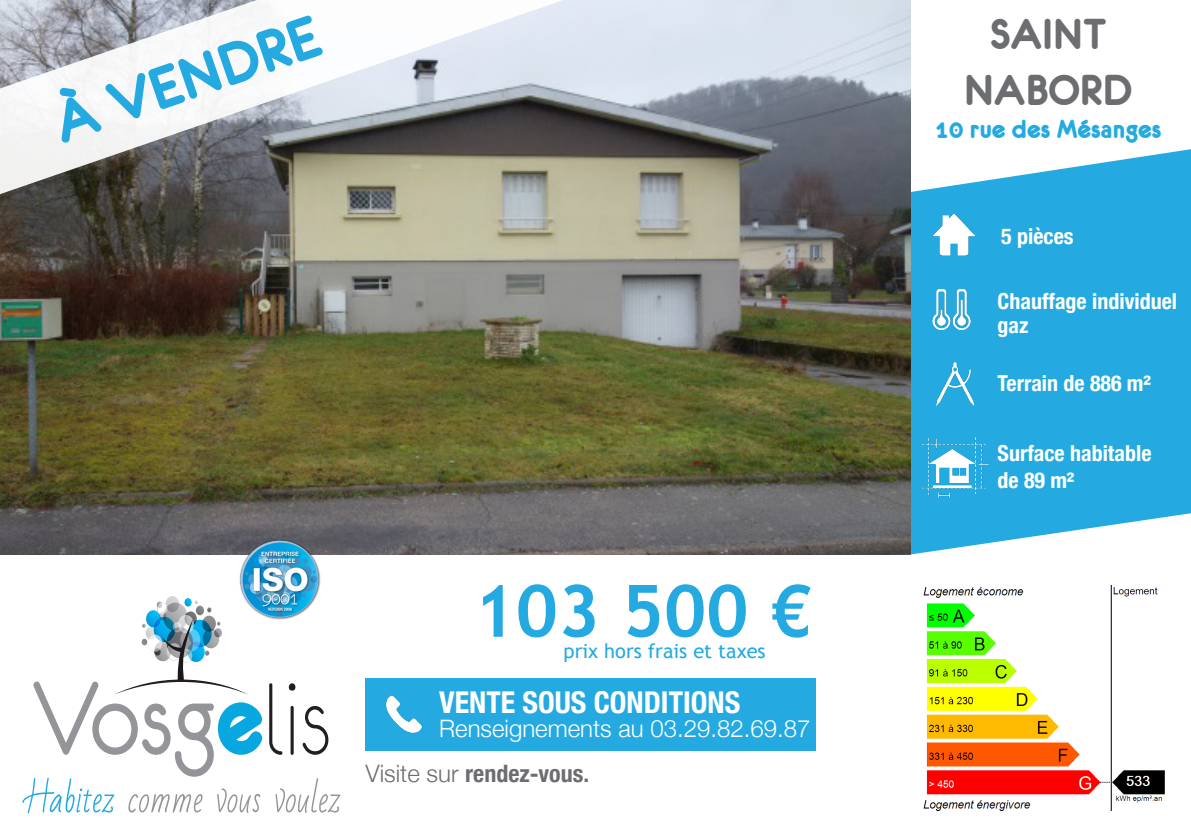
<style>
.page{position:relative;width:1191px;height:840px;background:#fff}
.page>*{position:absolute;margin:0;border:0;box-sizing:border-box;transform-origin:0 0}
.t1{font:700 72px "Trebuchet MS";color:#24aae1}
.t2{font:64px "Eurofurencebold";color:#24aae1}
.t3{font:46px/55.2px "Eurofurencebold";color:#6c6d70;text-align:center}
.t4{font:700 condensed 30px "Helvetica Neue";color:#fff}
.t5{font:28px "Eurofurencebold";color:#24aae1}
.t6{font:300 24px "Helvetica Neue";color:#fff}
.t7{font:700 condensed 24px "Helvetica Neue";color:#6c6d70}
.t8{font:700 condensed 22px/24px "Helvetica Neue";color:#fff}
.t9{font:20px "Trebuchet MS";color:#24aae1}
.s1{font-weight:300;font-stretch:normal}
</style>
<div class="page">
<svg style="left:911px;top:149px;width:280px;height:405px;background:#3cb3e4"></svg>
<img style="left:1px;top:0;width:910px;height:554px">
<svg style="left:275px;top:778px;width:65px;height:34px"></svg>
<svg style="left:269px;top:683px;width:13px;height:71px"></svg>
<svg style="left:289px;top:683px;width:6px;height:71px"></svg>
<svg style="left:303px;top:706px;width:25px;height:48px"></svg>
<svg style="left:22px;top:596px;width:240px;height:216px"></svg>
<svg style="left:0;top:0;width:569px;height:195px"></svg>
<img style="left:931px;top:289px;width:40px;height:40px">
<img style="left:933px;top:214px;width:42px;height:41px">
<img style="left:936px;top:362px;width:37px;height:43px">
<img style="left:920px;top:429px;width:68px;height:69px">
<img style="left:923px;top:585px;width:242px;height:225px">
<div style="left:365px;top:678px;width:451px;height:72px;background:#24aae1"></div>
<img style="left:239px;top:538px;width:82px;height:82px">
<img style="left:386px;top:695px;width:37px;height:38px">
<p class="t2" style="left:45px;top:94px;width:280px;rotate:-19deg">À VENDRE</p>
<p class="t1" style="left:473px;top:565px;width:340px">103 500 €</p>
<p class="t9" style="left:563px;top:638px;width:203px">prix hors frais et taxes</p>
<p class="t4" style="left:439px;top:677px;width:302px">VENTE SOUS CONDITIONS</p>
<p class="t6" style="left:439px;top:709px;width:373px">Renseignements au 03.29.82.69.87</p>
<p class="t7" style="left:365px;top:753px;width:225px"><span class="s1">Visite sur</span> rendez-vous.</p>
<p class="t3" style="left:964px;top:7px;width:169px">SAINT<br>NABORD</p>
<p class="t5" style="left:934px;top:115px;width:228px">10 rue des Mésanges</p>
<p class="t8" style="left:1001px;top:222px;width:74px">5 pièces</p>
<p class="t8" style="left:997px;top:287px;width:181px">Chauffage individuel gaz</p>
<p class="t8" style="left:997px;top:370px;width:154px">Terrain de 886 m²</p>
<p class="t8" style="left:997px;top:438px;width:155px;line-height:26.4px">Surface habitable de 89 m²</p>
</div>
